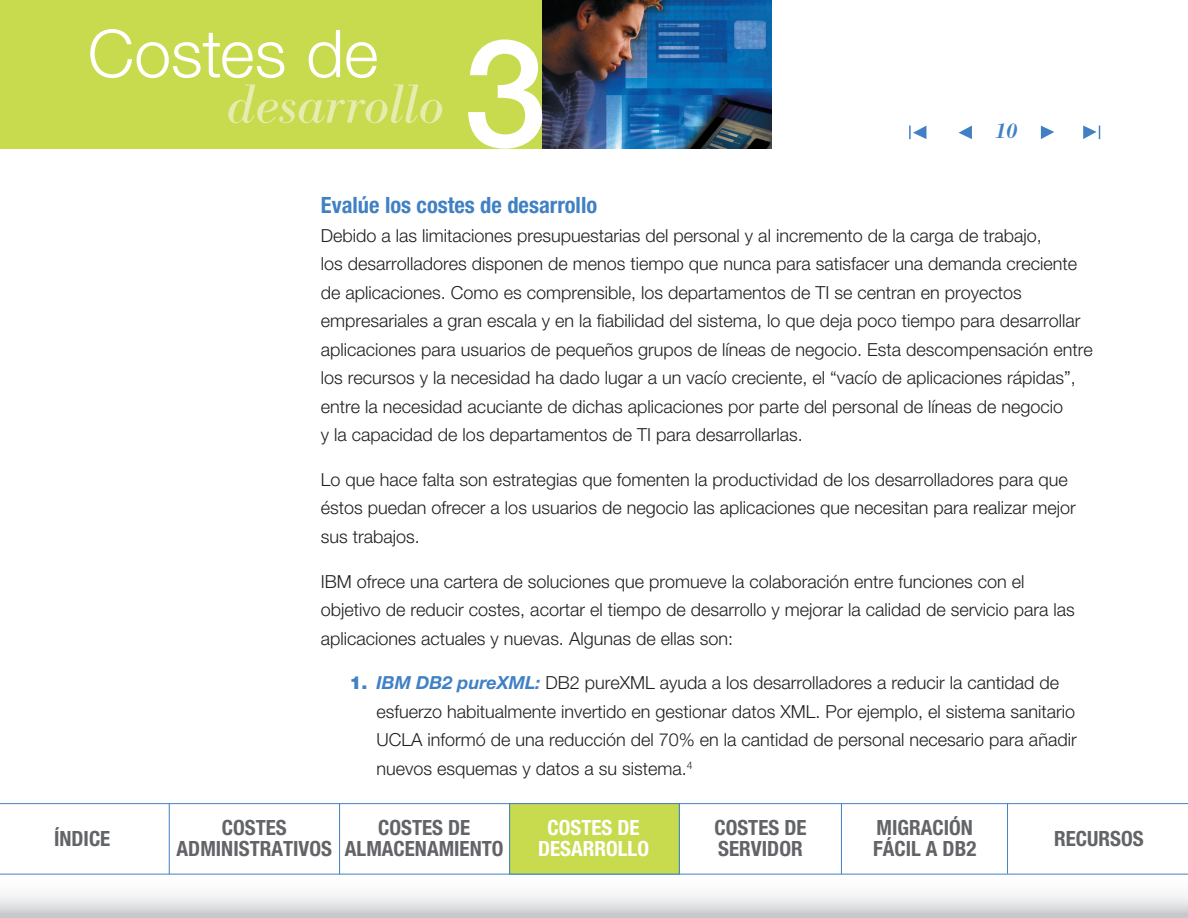
<style>
.page{position:relative;width:1188px;height:918px;background:#fff}
.page>*{position:absolute;margin:0;border:0;box-sizing:border-box;transform-origin:0 0}
.t1{font:500 150px "Helvetica Neue LT Pro";color:#fff}
.t2{font:300 66px "Helvetica Neue LT Pro";color:#fff}
.t3{font:italic 54px "Bodoni BE";color:#e4ecae}
.t4{font:700 condensed 22.5px "Helvetica Neue LT Pro";color:#4181c3}
.t5{font:700 condensed 21px/21px "Helvetica Neue LT Pro";color:#626467;text-align:center}
.t6{font:700 condensed 21px/21px "Helvetica Neue LT Pro";color:#fff;text-align:center}
.t7{font:italic 500 21px "Bodoni BE";color:#4181c3}
.t8{font:300 18px/28.5px "Helvetica Neue LT Pro";color:#231f20}
.s1{font-weight:900;color:#4181c3}
.s2{font-weight:700;font-style:italic;color:#4181c3}
</style>
<div class="page">
<svg style="left:1041px;top:126px;width:13px;height:13px"></svg>
<svg style="left:959px;top:126px;width:13px;height:13px"></svg>
<svg style="left:909px;top:125px;width:17px;height:14px"></svg>
<svg style="left:1083px;top:125px;width:17px;height:14px"></svg>
<svg style="left:0;top:804px;width:1188px;height:114px"></svg>
<hr style="left:0;top:803px;width:1188px;height:1px;background:#4181c3">
<hr style="left:0;top:874px;width:1188px;height:1px;background:#4181c3">
<hr style="left:1007px;top:803px;width:1px;height:71px;background:#4181c3">
<hr style="left:841px;top:803px;width:1px;height:71px;background:#4181c3">
<hr style="left:339px;top:804px;width:1px;height:70px;background:#4181c3">
<hr style="left:169px;top:804px;width:1px;height:70px;background:#4181c3">
<div style="left:509px;top:803px;width:171px;height:71px;background:#c8db4f;border:1px solid #4181c3"></div>
<div style="left:0;top:0;width:580px;height:148px;background:#c8db4f"></div>
<img style="left:542px;top:0;width:229px;height:148px">
<h2 class="t2" style="left:88px;top:13px;width:292px">Costes de</h2>
<h3 class="t3" style="left:226px;top:74px;width:219px">desarrollo</h3>
<h1 class="t1" style="left:464px;top:3px;width:85px">3</h1>
<p class="t7" style="left:995px;top:119px;width:23px">10</p>
<p class="t4" style="left:321px;top:192px;width:278px">Evalúe los costes de desarrollo</p>
<p class="t8" style="left:321px;top:221px;width:773px">Debido a las limitaciones presupuestarias del personal y al incremento de la carga de trabajo,<br>los desarrolladores disponen de menos tiempo que nunca para satisfacer una demanda creciente de aplicaciones. Como es comprensible, los departamentos de TI se centran en proyectos empresariales a gran escala y en la fiabilidad del sistema, lo que deja poco tiempo para desarrollar aplicaciones para usuarios de pequeños grupos de líneas de negocio. Esta descompensación entre los recursos y la necesidad ha dado lugar a un vacío creciente, el “vacío de aplicaciones rápidas”, entre la necesidad acuciante de dichas aplicaciones por parte del personal de líneas de negocio<br>y la capacidad de los departamentos de TI para desarrollarlas.</p>
<p class="t8" style="left:321px;top:465px;width:756px">Lo que hace falta son estrategias que fomenten la productividad de los desarrolladores para que éstos puedan ofrecer a los usuarios de negocio las aplicaciones que necesitan para realizar mejor sus trabajos.</p>
<p class="t8" style="left:321px;top:567px;width:755px">IBM ofrece una cartera de soluciones que promueve la colaboración entre funciones con el objetivo de reducir costes, acortar el tiempo de desarrollo y mejorar la calidad de servicio para las aplicaciones actuales y nuevas. Algunas de ellas son:</p>
<p class="t8" style="left:376px;top:668px;width:702px;text-indent:-27px"><span class="s1">1.</span> <span class="s2">IBM DB2 pureXML:</span> DB2 pureXML ayuda a los desarrolladores a reducir la cantidad de esfuerzo habitualmente invertido en gestionar datos XML. Por ejemplo, el sistema sanitario UCLA informó de una reducción del 70% en la cantidad de personal necesario para añadir nuevos esquemas y datos a su sistema.<sup>4</sup></p>
<p class="t5" style="left:54px;top:828px;width:58px">ÍNDICE</p>
<p class="t5" style="left:714px;top:817px;width:94px;text-align:left">COSTES DE<br>SERVIDOR</p>
<p class="t5" style="left:873px;top:817px;width:105px;text-align:left">MIGRACIÓN<br>FÁCIL A DB2</p>
<p class="t5" style="left:177px;top:817px;width:157px">COSTES<br>ADMINISTRATIVOS</p>
<p class="t5" style="left:345px;top:817px;width:160px">COSTES DE<br>ALMACENAMIENTO</p>
<p class="t5" style="left:1054px;top:829px;width:91px">RECURSOS</p>
<p class="t6" style="left:538px;top:817px;width:112px">COSTES DE<br>DESARROLLO</p>
</div>
